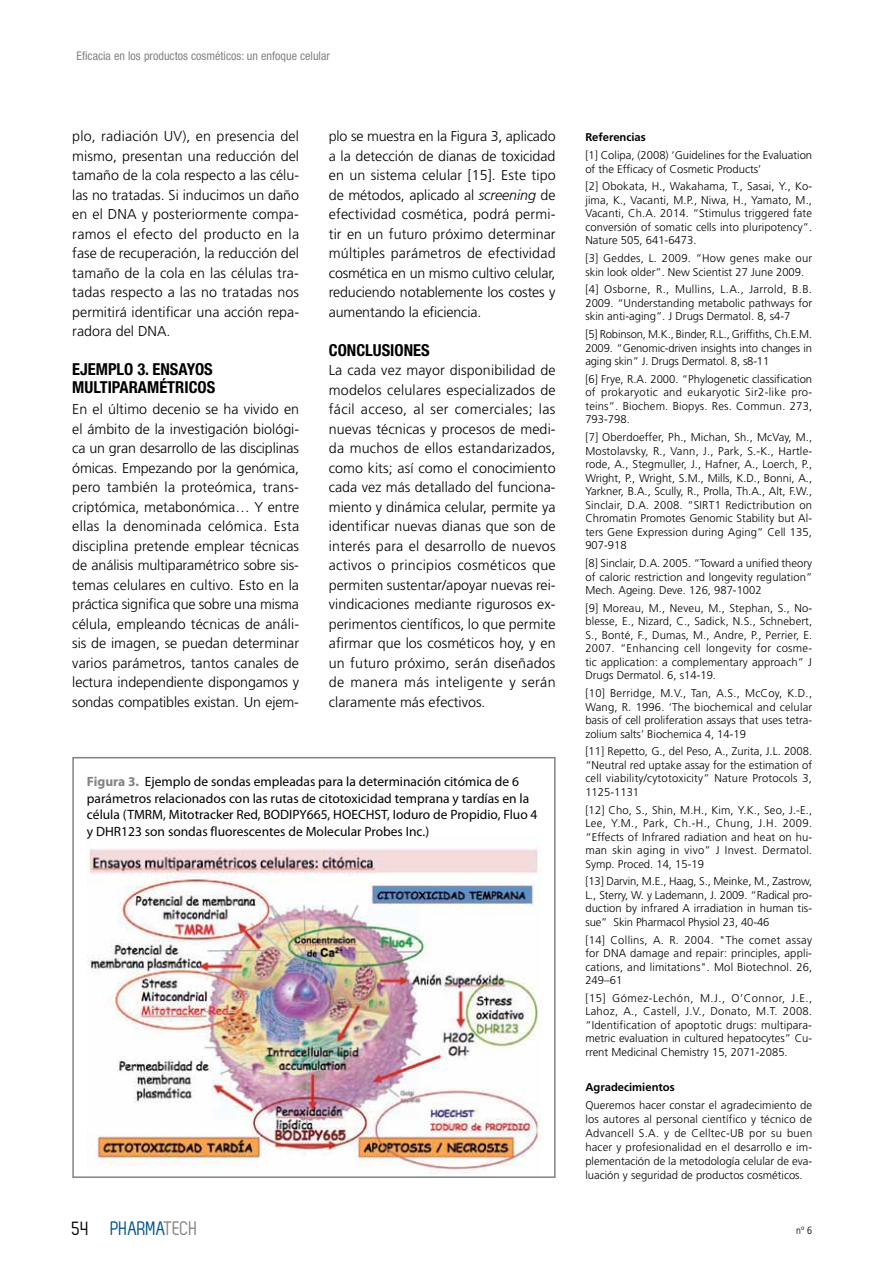
<style>
.page{position:relative;width:893px;height:1263px;background:#fff}
.page>*{position:absolute;margin:0;border:0;box-sizing:border-box;transform-origin:0 0}
.t1{font:19.5px "Zag";color:#00548e}
.t2{font:700 condensed 16.5px/18px "Helvetica Neue LT Std";color:#000}
.t3{font:300 14.25px/19.5px "Frutiger";letter-spacing:-.005em;color:#000;text-align:justify}
.t4{font:13.5px/16.8px "Myriad Pro";color:#000}
.t5{font:condensed 12px "Helvetica Neue LT Std";color:#808285}
.t6{font:300 11.25px/13.5px "Frutiger";color:#000;text-align:justify}
.t7{font:700 11.25px "Frutiger";color:#000}
.t8{font:300 condensed 10.5px "Frutiger";color:#000}
.s1{font-style:italic}
.s2{font-weight:700;color:#808285}
.s3{color:#000}
.s4{color:#808285}
</style>
<div class="page">
<img style="left:87px;top:848px;width:454px;height:326px">
<div style="left:72px;top:757px;width:484px;height:421px;border:2px solid #808285"></div>
<p class="t5" style="left:77px;top:49px;width:255px">Eficacia en los productos cosméticos: un enfoque celular</p>
<p class="t3" style="left:72px;top:127px;width:228px">plo, radiación UV), en presencia del mismo, presentan una reducción del tamaño de la cola respecto a las célu&shy;las no tratadas. Si inducimos un daño en el DNA y posteriormente compa&shy;ramos el efecto del producto en la fase de recuperación, la reducción del tamaño de la cola en las células tra&shy;tadas respecto a las no tratadas nos permitirá identificar una acción repa&shy;radora del DNA.</p>
<h2 class="t2" style="left:72px;top:360px;width:144px">EJEMPLO 3. ENSAYOS<br>MULTIPARAMÉTRICOS</h2>
<p class="t3" style="left:72px;top:400px;width:228px">En el último decenio se ha vivido en el ámbito de la investigación biológi&shy;ca un gran desarrollo de las disciplinas ómicas. Empezando por la genómica, pero también la proteómica, trans&shy;criptómica, metabonómica… Y entre ellas la denominada celómica. Esta disciplina pretende emplear técnicas de análisis multiparamétrico sobre sis&shy;temas celulares en cultivo. Esto en la práctica significa que sobre una misma célula, empleando técnicas de análi&shy;sis de imagen, se puedan determinar varios parámetros, tantos canales de lectura independiente dispongamos y sondas compatibles existan. Un ejem-</p>
<p class="t3" style="left:329px;top:127px;width:228px">plo se muestra en la Figura 3, aplicado a la detección de dianas de toxicidad en un sistema celular [15]. Este tipo de métodos, aplicado al <span class="s1">screening</span> de efectividad cosmética, podrá permi&shy;tir en un futuro próximo determinar múltiples parámetros de efectividad cosmética en un mismo cultivo celular, reduciendo notablemente los costes y aumentando la eficiencia.</p>
<h2 class="t2" style="left:329px;top:341px;width:102px">CONCLUSIONES</h2>
<p class="t3" style="left:329px;top:361px;width:228px">La cada vez mayor disponibilidad de modelos celulares especializados de fácil acceso, al ser comerciales; las nuevas técnicas y procesos de medi&shy;da muchos de ellos estandarizados, como kits; así como el conocimiento cada vez más detallado del funciona&shy;miento y dinámica celular, permite ya identificar nuevas dianas que son de interés para el desarrollo de nuevos activos o principios cosméticos que permiten sustentar/apoyar nuevas rei&shy;vindicaciones mediante rigurosos ex&shy;perimentos científicos, lo que permite afirmar que los cosméticos hoy, y en un futuro próximo, serán diseñados de manera más inteligente y serán claramente más efectivos.</p>
<p class="t4" style="left:87px;top:773px;width:452px"><span class="s2">Figura 3.</span> Ejemplo de sondas empleadas para la determinación citómica de 6 parámetros relacionados con las rutas de citotoxicidad temprana y tardías en la célula (TMRM, Mitotracker Red, BODIPY665, HOECHST, Ioduro de Propidio, Fluo 4 y DHR123 son sondas fluorescentes de Molecular Probes Inc.)</p>
<p class="t7" style="left:585px;top:131px;width:62px">Referencias</p>
<p class="t6" style="left:585px;top:149px;width:228px">[1] Colipa, (2008) ‘Guidelines for the Evaluation of the Efficacy of Cosmetic Products’</p>
<p class="t6" style="left:585px;top:180px;width:228px">[2] Obokata, H., Wakahama, T., Sasai, Y., Ko&shy;jima, K., Vacanti, M.P., Niwa, H., Yamato, M., Vacanti, Ch.A. 2014. “Stimulus triggered fate conversión of somatic cells into pluripotency”.<br>Nature 505, 641-6473.</p>
<p class="t6" style="left:585px;top:252px;width:228px">[3] Geddes, L. 2009. “How genes make our skin look older”. New Scientist 27 June 2009.</p>
<p class="t6" style="left:585px;top:283px;width:228px">[4] Osborne, R., Mullins, L.A., Jarrold, B.B.<br>2009. “Understanding metabolic pathways for skin anti-aging”. J Drugs Dermatol. 8, s4-7</p>
<p class="t6" style="left:585px;top:328px;width:228px">[5] Robinson, M.K., Binder, R.L., Griffiths, Ch.E.M.<br>2009. “Genomic-driven insights into changes in aging skin” J. Drugs Dermatol. 8, s8-11</p>
<p class="t6" style="left:585px;top:372px;width:228px">[6] Frye, R.A. 2000. “Phylogenetic classification of prokaryotic and eukaryotic Sir2-like pro&shy;teins”. Biochem. Biopys. Res. Commun. 273, 793-798.</p>
<p class="t6" style="left:585px;top:431px;width:228px">[7] Oberdoeffer, Ph., Michan, Sh., McVay, M., Mostolavsky, R., Vann, J., Park, S.-K., Hartle&shy;rode, A., Stegmuller, J., Hafner, A., Loerch, P., Wright, P., Wright, S.M., Mills, K.D., Bonni, A., Yarkner, B.A., Scully, R., Prolla, Th.A., Alt, F.W., Sinclair, D.A. 2008. “SIRT1 Redictribution on Chromatin Promotes Genomic Stability but Al&shy;ters Gene Expression during Aging” Cell 135, 907-918</p>
<p class="t6" style="left:585px;top:556px;width:228px">[8] Sinclair, D.A. 2005. “Toward a unified theory of caloric restriction and longevity regulation” Mech. Ageing. Deve. 126, 987-1002</p>
<p class="t6" style="left:585px;top:601px;width:228px">[9] Moreau, M., Neveu, M., Stephan, S., No&shy;blesse, E., Nizard, C., Sadick, N.S., Schnebert, S., Bonté, F., Dumas, M., Andre, P., Perrier, E.<br>2007. “Enhancing cell longevity for cosme&shy;tic application: a complementary approach” J Drugs Dermatol. 6, s14-19.</p>
<p class="t6" style="left:585px;top:686px;width:228px">[10] Berridge, M.V., Tan, A.S., McCoy, K.D., Wang, R. 1996. ‘The biochemical and celular basis of cell proliferation assays that uses tetra&shy;zolium salts’ Biochemica 4, 14-19</p>
<p class="t6" style="left:585px;top:745px;width:228px">[11] Repetto, G., del Peso, A., Zurita, J.L. 2008. “Neutral red uptake assay for the estimation of cell viability/cytotoxicity” Nature Protocols 3, 1125-1131</p>
<p class="t6" style="left:585px;top:803px;width:228px">[12] Cho, S., Shin, M.H., Kim, Y.K., Seo, J.-E., Lee, Y.M., Park, Ch.-H., Chung, J.H. 2009. “Effects of Infrared radiation and heat on hu&shy;man skin aging in vivo” J Invest. Dermatol.<br>Symp. Proced. 14, 15-19</p>
<p class="t6" style="left:585px;top:875px;width:228px">[13] Darvin, M.E., Haag, S., Meinke, M., Zastrow, L., Sterry, W. y Lademann, J. 2009. “Radical pro&shy;duction by infrared A irradiation in human tis&shy;sue” Skin Pharmacol Physiol 23, 40-46</p>
<p class="t6" style="left:585px;top:933px;width:228px">[14] Collins, A. R. 2004. "The comet assay for DNA damage and repair: principles, appli&shy;cations, and limitations". Mol Biotechnol. 26, 249–61</p>
<p class="t6" style="left:585px;top:991px;width:228px">[15] Gómez-Lechón, M.J., O’Connor, J.E., Lahoz, A., Castell, J.V., Donato, M.T. 2008. ”Identification of apoptotic drugs: multipara&shy;metric evaluation in cultured hepatocytes” Cu&shy;rrent Medicinal Chemistry 15, 2071-2085.</p>
<p class="t7" style="left:585px;top:1081px;width:91px">Agradecimientos</p>
<p class="t6" style="left:585px;top:1099px;width:228px">Queremos hacer constar el agradecimiento de los autores al personal científico y técnico de Advancell S.A. y de Celltec-UB por su buen hacer y profesionalidad en el desarrollo e im&shy;plementación de la metodología celular de eva&shy;luación y seguridad de productos cosméticos.</p>
<h1 class="t1" style="left:72px;top:1217px;width:127px"><span class="s3">54</span> PHARMA<span class="s4">TECH</span></h1>
<p class="t8" style="left:796px;top:1224px;width:17px">nº 6</p>
</div>
